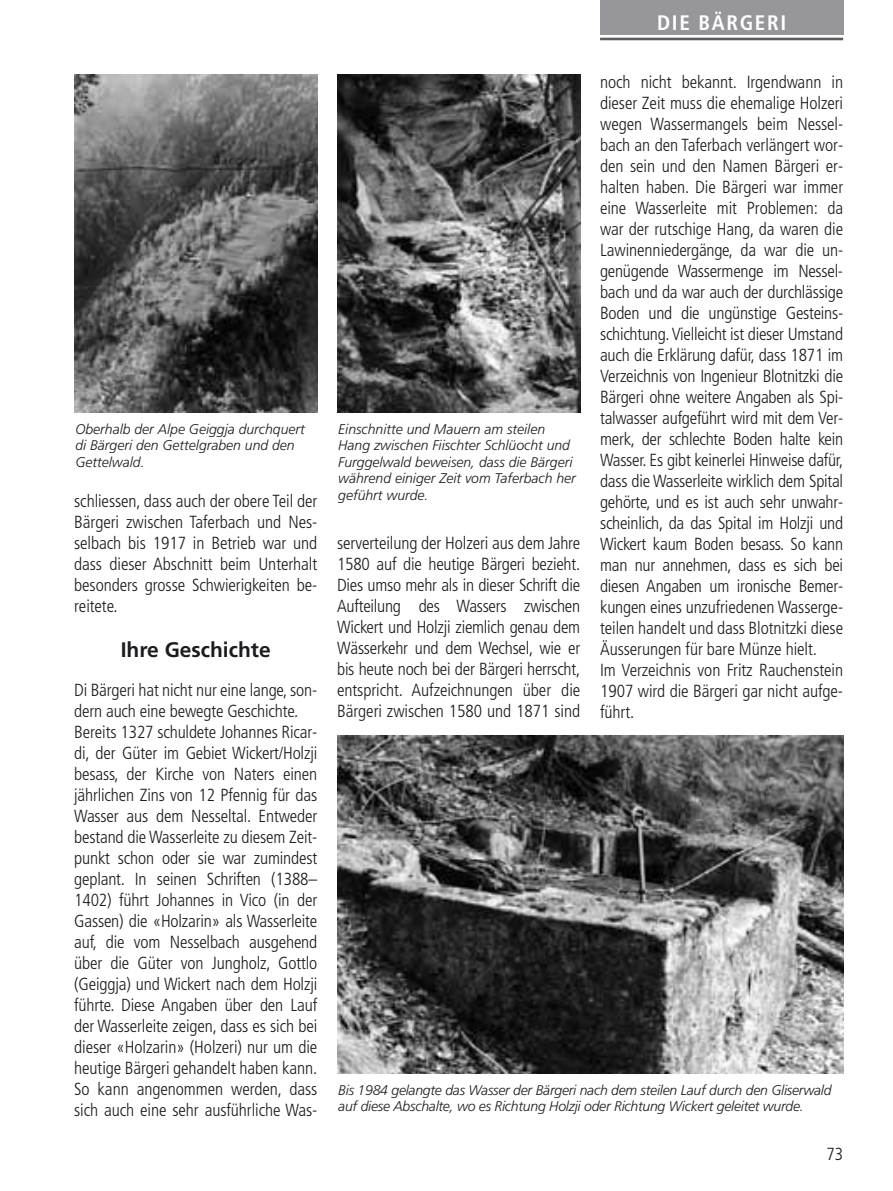
<style>
.page{position:relative;width:893px;height:1191px;background:#fff}
.page>*{position:absolute;margin:0;border:0;box-sizing:border-box;transform-origin:0 0}
.t1{font:700 21px "Frutiger";color:#1b1c20}
.t2{font:700 condensed 21px "Frutiger";letter-spacing:.08em;color:#fff}
.t3{font:300 condensed 17.5px/21px "Frutiger";letter-spacing:-.01em;color:#1b1c20;text-align:justify}
.t4{font:italic 300 14px/16.6px "Frutiger";color:#1b1c20}
</style>
<div class="page">
<div style="left:600px;top:0;width:243px;height:35px;background:#97979b"></div>
<hr style="left:600px;top:38px;width:243px;height:2px;background:#5c5b60">
<img style="left:74px;top:75px;width:243px;height:337px">
<img style="left:337px;top:75px;width:243px;height:337px">
<img style="left:337px;top:736px;width:506px;height:337px">
<p class="t2" style="left:657px;top:14px;width:131px">DIE BÄRGERI</p>
<p class="t3" style="left:600px;top:73px;width:245px;text-align:left">noch nicht bekannt. Irgendwann in dieser Zeit muss die ehemalige Holzeri wegen Wassermangels beim Nessel&shy;bach an den Taferbach verlängert wor&shy;den sein und den Namen Bärgeri er&shy;halten haben. Die Bärgeri war immer eine Wasserleite mit Problemen: da war der rutschige Hang, da waren die Lawinenniedergänge, da war die un&shy;genügende Wassermenge im Nessel&shy;bach und da war auch der durchlässige Boden und die ungünstige Gesteins&shy;schichtung.Vielleicht ist dieser Umstand auch die Erklärung dafür, dass 1871 im Verzeichnis von Ingenieur Blotnitzki die Bärgeri ohne weitere Angaben als Spi&shy;talwasser aufgeführt wird mit dem Ver&shy;merk, der schlechte Boden halte kein Wasser. Es gibt keinerlei Hinweise dafür, dass die Wasserleite wirklich dem Spital gehörte, und es ist auch sehr unwahr&shy;scheinlich, da das Spital im Holzji und Wickert kaum Boden besass. So kann man nur annehmen, dass es sich bei diesen Angaben um ironische Bemer&shy;kungen eines unzufriedenen Wasserge&shy;teilen handelt und dass Blotnitzki diese Äusserungen für bare Münze hielt.<br>Im Verzeichnis von Fritz Rauchenstein 1907 wird die Bärgeri gar nicht aufge&shy;führt.</p>
<p class="t4" style="left:75px;top:421px;width:231px">Oberhalb der Alpe Geiggja durchquert di Bärgeri den Gettelgraben und den<br>Gettelwald.</p>
<p class="t4" style="left:338px;top:421px;width:239px">Einschnitte und Mauern am steilen Hang zwischen Fiischter Schlüocht und Furggelwald beweisen, dass die Bärgeri während einiger Zeit vom Taferbach her geführt wurde.</p>
<p class="t3" style="left:74px;top:492px;width:245px">schliessen, dass auch der obere Teil der Bärgeri zwischen Taferbach und Nes&shy;selbach bis 1917 in Betrieb war und dass dieser Abschnitt beim Unterhalt besonders grosse Schwierigkeiten be&shy;reitete.</p>
<p class="t1" style="left:121px;top:641px;width:152px">Ihre Geschichte</p>
<p class="t3" style="left:74px;top:681px;width:245px;text-align:left">Di Bärgeri hat nicht nur eine lange, son&shy;dern auch eine bewegte Geschichte.<br>Bereits 1327 schuldete Johannes Ricar&shy;di, der Güter im Gebiet Wickert/Holzji besass, der Kirche von Naters einen jährlichen Zins von 12 Pfennig für das Wasser aus dem Nesseltal. Entweder bestand die Wasserleite zu diesem Zeit&shy;punkt schon oder sie war zumindest geplant. In seinen Schriften (1388– 1402) führt Johannes in Vico (in der Gassen) die «Holzarin» als Wasserleite auf, die vom Nesselbach ausgehend über die Güter von Jungholz, Gottlo (Geiggja) und Wickert nach dem Holzji führte. Diese Angaben über den Lauf der Wasserleite zeigen, dass es sich bei dieser «Holzarin» (Holzeri) nur um die heutige Bärgeri gehandelt haben kann.<br>So kann angenommen werden, dass sich auch eine sehr ausführliche Was-</p>
<p class="t3" style="left:337px;top:533px;width:245px">serverteilung der Holzeri aus dem Jahre 1580 auf die heutige Bärgeri bezieht.<br>Dies umso mehr als in dieser Schrift die Aufteilung des Wassers zwischen Wickert und Holzji ziemlich genau dem Wässerkehr und dem Wechsel, wie er bis heute noch bei der Bärgeri herrscht, entspricht. Aufzeichnungen über die Bärgeri zwischen 1580 und 1871 sind</p>
<p class="t4" style="left:338px;top:1082px;width:495px">Bis 1984 gelangte das Wasser der Bärgeri nach dem steilen Lauf durch den Gliserwald auf diese Abschalte, wo es Richtung Holzji oder Richtung Wickert geleitet wurde.</p>
<p class="t3" style="left:826px;top:1144px;width:18px">73</p>
</div>
